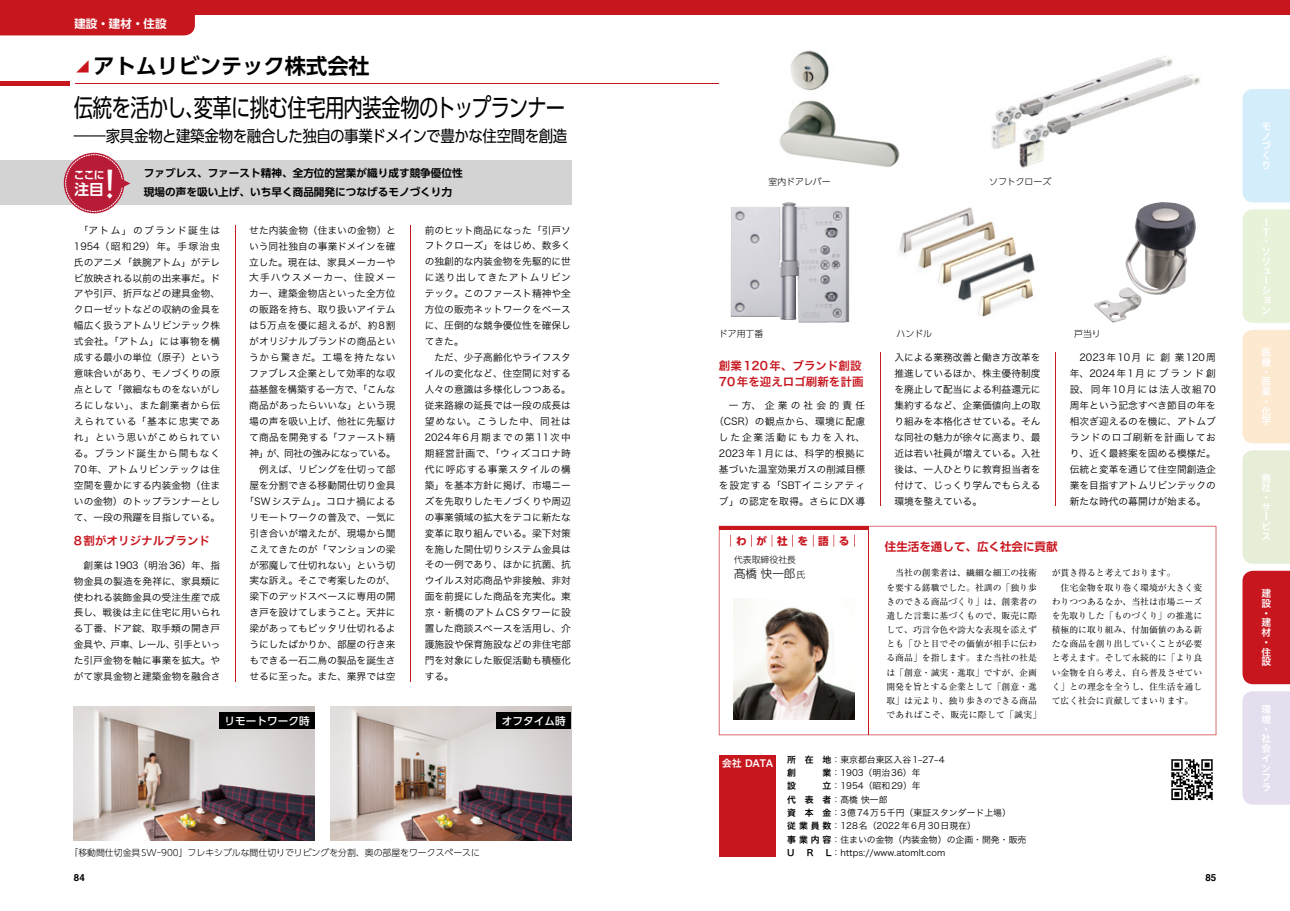
<style>
.page{position:relative;width:1290px;height:911px;background:#fff}
.page>*{position:absolute;margin:0;border:0;box-sizing:border-box;transform-origin:0 0}
.t1{font:24.75px "UD Shin Go Pr 6 N";letter-spacing:-.03em;color:#000;scale:.78 1}
.t2{font:700 21.25px "UD Shin Go Pr 6 N De";color:#000}
.t3{font:16px "UD Shin Go Pr 6 N";letter-spacing:-.035em;color:#000}
.t4{font:700 14.75px "UD Shin Go Pr 6 N De";color:#fff}
.t5{font:700 12.25px "UD Shin Go Pr 6 N De";color:#c8161e}
.t6{font:11.5px/16px "Hiragino Sans Pr 6 N W6";color:#c8161e}
.t7{font:700 11.5px "UD Shin Go Pr 6 N De";color:#c8161e}
.t8{font:700 11.5px "UD Shin Go Pr 6 N De";color:#fff}
.t9{font:300 11.5px "UD Shin Go Pr 6 N";color:#000}
.t10{font:700 10.75px "UD Shin Go Pr 6 N De";color:#fff}
.t11{font:700 10.62px/18.6px "UD Shin Go Pr 6 N De";color:#000}
.t12{font:500 10.62px "UD Shin Go Pr 6 N";color:#fff}
.t13{font:700 10.62px "UD Shin Go Pr 6 N";letter-spacing:.93em;color:#c8161e}
.t14{font:10.12px "Hiragino UD Sans Std N W6";letter-spacing:-.04em;color:#fff}
.t15{font:9.75px/16px "Hiragino Sans Pr 6 N W3";color:#000;text-align:justify}
.t16{font:9.75px/16px "Hiragino Sans Pr 6 N W3";letter-spacing:.04em;color:#000;text-align:right}
.t17{font:9.75px/9.8px "Hiragino Sans Pr 6 N W6";color:#fff}
.t18{font:700 9.75px "Helvetica";color:#000}
.t19{font:8.88px/14.1px "Ryumin Pr 6 N";color:#000;text-align:center}
.t20{font:8.88px/13.2px "Hiragino Sans Pr 6 N W3";color:#000}
.t21{font:300 8.88px "UD Shin Go Pr 6 N";color:#000}
.t22{font:8.88px "Hiragino Sans Pr 6 N W6";color:#000}
.s1{font-family:"Takamodern Min";font-weight:500;font-size:32.12px}
.s2{font-size:8.88px}
.s3{font-family:"Hiragino Sans Pr 6 N W6"}
</style>
<div class="page">
<div style="left:0;top:0;width:1290px;height:14px;background:#c8161e"></div>
<hr style="left:0;top:82px;width:70px;height:4px;background:#c8161e">
<hr style="left:75px;top:83px;width:644px;height:1px;background:#c8161e">
<div style="left:0;top:14px;width:195px;height:21px;background:#c8161e"></div>
<div style="left:0;top:161px;width:572px;height:44px;background:#d3d3d4"></div>
<div style="left:64px;top:153px;width:60px;height:60px;background:#b81b35;border-radius:50%"></div>
<div style="left:65px;top:154px;width:58px;height:58px;border:1px dashed #fff;border-radius:50%"></div>
<svg style="left:120px;top:178px;width:10px;height:11px"></svg>
<div style="left:1242px;top:89px;width:48px;height:113px;background:#d3edfb"></div>
<div style="left:1242px;top:571px;width:48px;height:113px;background:#c8161e"></div>
<div style="left:1242px;top:450px;width:48px;height:114px;background:#e7eed7"></div>
<div style="left:1242px;top:330px;width:48px;height:113px;background:#fde8d0"></div>
<div style="left:1242px;top:209px;width:48px;height:114px;background:#e8f2d9"></div>
<div style="left:1242px;top:691px;width:48px;height:113px;background:#e4deee"></div>
<img style="left:779px;top:50px;width:121px;height:117px">
<img style="left:992px;top:56px;width:209px;height:112px">
<hr style="left:235px;top:225px;width:1px;height:456px;background:#c8161e">
<hr style="left:410px;top:225px;width:1px;height:456px;background:#c8161e">
<hr style="left:880px;top:353px;width:1px;height:153px;background:#c8161e">
<hr style="left:1055px;top:353px;width:1px;height:153px;background:#c8161e">
<img style="left:730px;top:202px;width:119px;height:120px">
<img style="left:1127px;top:202px;width:36px;height:55px">
<img style="left:899px;top:207px;width:136px;height:110px">
<div style="left:719px;top:755px;width:57px;height:101px;background:#c8161e"></div>
<img style="left:74px;top:706px;width:241px;height:135px">
<img style="left:330px;top:706px;width:241px;height:135px">
<img style="left:1171px;top:759px;width:42px;height:42px">
<svg style="left:719px;top:526px;width:497px;height:209px"></svg>
<hr style="left:868px;top:526px;width:1px;height:209px;background:#c8161e">
<img style="left:734px;top:598px;width:120px;height:121px">
<svg style="left:730px;top:535px;width:1px;height:12px"></svg>
<svg style="left:751px;top:535px;width:1px;height:12px"></svg>
<svg style="left:772px;top:535px;width:1px;height:12px"></svg>
<svg style="left:792px;top:535px;width:1px;height:12px"></svg>
<svg style="left:813px;top:535px;width:1px;height:12px"></svg>
<svg style="left:833px;top:535px;width:1px;height:12px"></svg>
<svg style="left:854px;top:535px;width:1px;height:12px"></svg>
<div style="left:219px;top:712px;width:96px;height:17px;background:#000"></div>
<div style="left:497px;top:712px;width:74px;height:17px;background:#000"></div>
<p class="t8" style="left:74px;top:14px;width:94px">建設・建材・住設</p>
<h2 class="t2" style="left:93px;top:49px;width:278px">アトムリビンテック株式会社</h2>
<h1 class="t1" style="left:74px;top:88px;width:631px">伝統を活かし、変革に挑む住宅用内装金物のトップランナー</h1>
<h3 class="t3" style="left:74px;top:122px;width:495px">――家具金物と建築金物を融合した独自の事業ドメインで豊かな住空間を創造</h3>
<p class="t5" style="left:76px;top:57px;width:14px">◢</p>
<h3 class="t4" style="left:75px;top:177px;width:53px">注目<span class="s1">！</span></h3>
<p class="t10" style="left:74px;top:166px;width:32px">ここに</p>
<p class="t11" style="left:144px;top:163px;width:320px">ファブレス、ファースト精神、全方位的営業が織り成す競争優位性現場の声を吸い上げ、いち早く商品開発につなげるモノづくり力</p>
<p class="t21" style="left:768px;top:174px;width:64px">室内ドアレバー</p>
<p class="t21" style="left:989px;top:174px;width:64px">ソフトクローズ</p>
<p class="t15" style="left:74px;top:221px;width:148px;text-align:center">「アトム」のブランド誕生は<br>1954（昭和29）年。手塚治虫氏のアニメ「鉄腕アトム」がテレビ放映される以前の出来事だ。ドアや引戸、折戸などの建具金物、クローゼットなどの収納の金具を幅広く扱うアトムリビンテック株式会社。「アトム」には事物を構成する最小の単位（原子）という意味合いがあり、モノづくりの原点として「微細なものをないがしろにしない」、また創業者から伝えられている「基本に忠実であれ」という思いがこめられている。ブランド誕生から間もなく<br>70年、アトムリビンテックは住空間を豊かにする内装金物（住まいの金物）のトップランナーとして、一段の飛躍を目指している。</p>
<p class="t6" style="left:74px;top:532px;width:138px">8割がオリジナルブランド</p>
<p class="t15" style="left:74px;top:556px;width:148px;text-indent:10px">創業は1903（明治36）年、指物金具の製造を発祥に、家具類に使われる装飾金具の受注生産で成長し、戦後は主に住宅に用いられる丁番、ドア錠、取手類の開き戸金具や、戸車、レール、引手といった引戸金物を軸に事業を拡大。やがて家具金物と建築金物を融合さ</p>
<p class="t15" style="left:244px;top:221px;width:153px;text-align:right">せた内装金物（住まいの金物）という同社独自の事業ドメインを確立した。現在は、家具メーカーや大手ハウスメーカー、住設メーカー、建築金物店といった全方位の販路を持ち、取り扱いアイテムは5万点を優に超えるが、約8割がオリジナルブランドの商品というから驚きだ。工場を持たないファブレス企業として効率的な収益基盤を構築する一方で、「こんな商品があったらいいな」という現場の声を吸い上げ、他社に先駆けて商品を開発する「ファースト精神」が、同社の強みになっている。例えば、リビングを仕切って部<br>屋を分割できる移動間仕切り金具「SWシステム」。コロナ禍によるリモートワークの普及で、一気に引き合いが増えたが、現場から聞こえてきたのが「マンションの梁が邪魔して仕切れない」という切実な訴え。そこで考案したのが、梁下のデッドスペースに専用の開き戸を設けてしまうこと。天井に梁があってもピッタリ仕切れるようにしたばかりか、部屋の行き来もできる一石二鳥の製品を誕生させるに至った。また、業界では空</p>
<p class="t15" style="left:425px;top:221px;width:148px">前のヒット商品になった「引戸ソフトクローズ」をはじめ、数多くの独創的な内装金物を先駆的に世に送り出してきたアトムリビンテック。このファースト精神や全方位の販売ネットワークをベースに、圧倒的な競争優位性を確保してきた。</p>
<p class="t21" style="left:719px;top:327px;width:46px">ドア用丁番</p>
<p class="t21" style="left:896px;top:327px;width:37px">ハンドル</p>
<p class="t21" style="left:1074px;top:327px;width:28px">戸当り</p>
<p class="t15" style="left:425px;top:349px;width:148px;text-indent:10px">ただ、少子高齢化やライフスタイルの変化など、住空間に対する人々の意識は多様化しつつある。従来路線の延長では一段の成長は望めない。こうした中、同社は2024年6月期までの第11次中期経営計画で、「ウィズコロナ時代に呼応する事業スタイルの構築」を基本方針に掲げ、市場ニーズを先取りしたモノづくりや周辺の事業領域の拡大をテコに新たな変革に取り組んでいる。梁下対策を施した間仕切りシステム金具はその一例であり、ほかに抗菌、抗ウイルス対応商品や非接触、非対面を前提にした商品を充実化。東京・新橋のアトムCSタワーに設置した商談スペースを活用し、介護施設や保育施設などの非住宅部門を対象にした販促活動も積極化する。</p>
<p class="t6" style="left:719px;top:357px;width:146px">創業 120年、ブランド創設<br>70年を迎えロゴ刷新を計画</p>
<p class="t15" style="left:894px;top:349px;width:148px">入による業務改善と働き方改革を推進しているほか、株主優待制度を廃止して配当による利益還元に集約するなど、企業価値向上の取り組みを本格化させている。そんな同社の魅力が徐々に高まり、最近は若い社員が増えている。入社後は、一人ひとりに教育担当者を付けて、じっくり学んでもらえる環境を整えている。</p>
<p class="t15" style="left:1070px;top:349px;width:148px;text-indent:10px">2023年10月に創業120周年、2024年1月にブランド創設、同年10月には法人改組70周年という記念すべき節目の年を相次ぎ迎えるのを機に、アトムブランドのロゴ刷新を計画しており、近く最終案を固める模様だ。伝統と変革を通じて住空間創造企業を目指すアトムリビンテックの新たな時代の幕開けが始まる。</p>
<p class="t16" style="left:714px;top:397px;width:153px">一方、企業の社会的責任（CSR）の観点から、環境に配慮した企業活動にも力を入れ、<br>2023年1月には、科学的根拠に基づいた温室効果ガスの削減目標を設定する「SBTイニシアティブ」の認定を取得。さらにDX導</p>
<p class="t13" style="left:736px;top:532px;width:115px">わが社を語る</p>
<p class="t7" style="left:885px;top:538px;width:174px">住生活を通して、広く社会に貢献</p>
<p class="t21" style="left:734px;top:552px;width:64px">代表取締役社長</p>
<p class="t9" style="left:734px;top:564px;width:73px">髙橋 快一郎<span class="s2">氏</span></p>
<p class="t19" style="left:886px;top:565px;width:157px">当社の創業者は、繊細な細工の技術<br>を要する錺職でした。社訓の「独り歩きのできる商品づくり」は、創業者の遺した言葉に基づくもので、販売に際して、巧言令色や誇大な表現を添えずとも「ひと目でその価値が相手に伝わる商品」を指します。また当社の社是は「創意・誠実・進取」ですが、企画開発を旨とする企業として「創意・進取」は元より、独り歩きのできる商品であればこそ、販売に際して「誠実」</p>
<p class="t19" style="left:1051px;top:565px;width:126px">が貫き得ると考えております。</p>
<p class="t19" style="left:1060px;top:579px;width:143px">住宅金物を取り巻く環境が大きく変</p>
<p class="t19" style="left:1051px;top:594px;width:152px">わりつつあるなか、当社は市場ニーズ</p>
<p class="t19" style="left:1051px;top:608px;width:152px">を先取りした「ものづくり」の推進に</p>
<p class="t19" style="left:1051px;top:622px;width:152px">積極的に取り組み、付加価値のある新</p>
<p class="t19" style="left:1051px;top:636px;width:152px">たな商品を創り出していくことが必要</p>
<p class="t19" style="left:1051px;top:650px;width:152px">と考えます。そして永続的に「より良</p>
<p class="t19" style="left:1051px;top:665px;width:152px">い金物を自ら考え、自ら普及させてい</p>
<p class="t19" style="left:1051px;top:679px;width:152px">く」との理念を全うし、住生活を通し</p>
<p class="t19" style="left:1051px;top:693px;width:143px">て広く社会に貢献してまいります。</p>
<p class="t12" style="left:225px;top:712px;width:87px">リモートワーク時</p>
<p class="t12" style="left:502px;top:712px;width:65px">オフタイム時</p>
<p class="t21" style="left:70px;top:845px;width:412px">「移動間仕切金具SW-900」フレキシブルな間仕切りでリビングを分割、奥の部屋をワークスペースに</p>
<p class="t14" style="left:722px;top:755px;width:53px">会社 DATA</p>
<p class="t20" style="left:787px;top:752px;width:159px"><span class="s3">所 在 地</span>：東京都台東区入谷1-27-4</p>
<p class="t22" style="left:787px;top:764px;width:10px">創</p>
<p class="t20" style="left:822px;top:765px;width:100px"><span class="s3">業</span>：1903（明治36）年</p>
<p class="t22" style="left:787px;top:778px;width:10px">設</p>
<p class="t20" style="left:787px;top:779px;width:241px;text-indent:35px"><span class="s3">立</span>：1954（昭和29）年<br><span class="s3">代 表 者</span>：髙橋 快一郎<br><span class="s3">資 本 金</span>：3億74万5千円（東証スタンダード上場）<br><span class="s3">従業員数</span>：128名（2022年6月30日現在）<br><span class="s3">事業内容</span>：住まいの金物（内装金物）の企画・開発・販売</p>
<p class="t22" style="left:787px;top:844px;width:9px">U</p>
<p class="t22" style="left:807px;top:844px;width:8px">R</p>
<p class="t20" style="left:826px;top:845px;width:121px"><span class="s3">L</span>：https://www.atomlt.com</p>
<p class="t18" style="left:74px;top:870px;width:12px">84</p>
<p class="t18" style="left:1205px;top:870px;width:12px">85</p>
<p class="t17" style="left:1261px;top:121px;width:11px">モノづくり</p>
<p class="t17" style="left:1261px;top:217px;width:11px">Ｉ<br>Ｔ・ソリューション</p>
<p class="t17" style="left:1261px;top:347px;width:11px">医療・医薬・化学</p>
<p class="t17" style="left:1261px;top:472px;width:11px">商社・サービス</p>
<p class="t17" style="left:1261px;top:588px;width:11px">建設・建材・住設</p>
<p class="t17" style="left:1261px;top:704px;width:11px">環境・社会インフラ</p>
</div>
